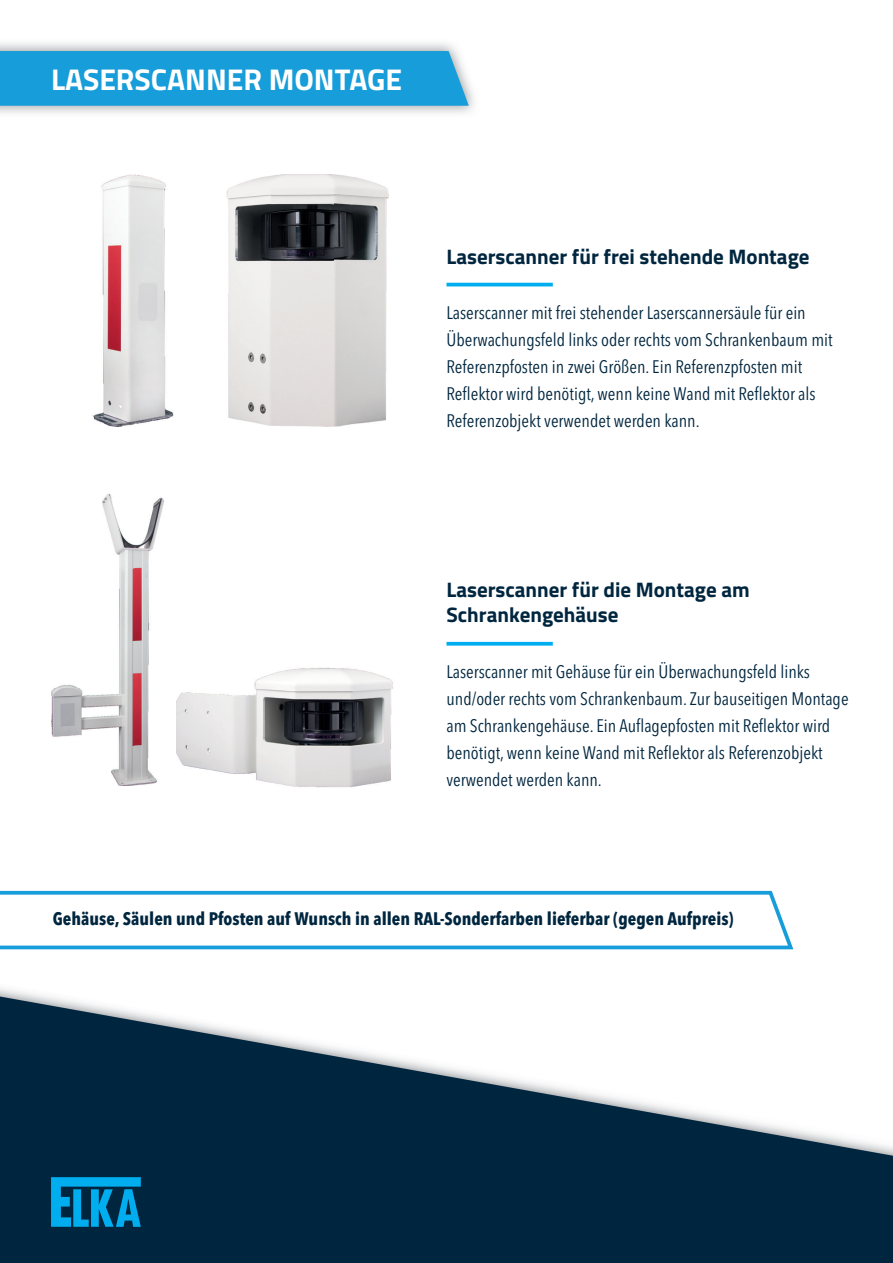
<style>
.page{position:relative;width:893px;height:1263px;background:#fff}
.page>*{position:absolute;margin:0;border:0;box-sizing:border-box;transform-origin:0 0}
.t1{font:700 30px "Titillium Web";color:#fff}
.t2{font:700 21px/25.2px "Titillium Web";color:#00263f}
.t3{font:condensed 18px/27px "Avenir Next LT Pro";color:#00263f}
.t4{font:700 condensed 18px "Avenir Next LT Pro";color:#00263f}
</style>
<div class="page">
<svg style="left:0;top:996px;width:893px;height:267px;fill:#00263f"></svg>
<svg style="left:51px;top:1177px;width:90px;height:50px;background:#007caf"></svg>
<hr style="left:446px;top:283px;width:107px;height:3px;background:#00aeef">
<img style="left:227px;top:174px;width:161px;height:253px">
<img style="left:92px;top:174px;width:82px;height:253px">
<img style="left:51px;top:494px;width:113px;height:292px">
<img style="left:176px;top:667px;width:217px;height:121px">
<svg style="left:446px;top:642px;width:107px;height:4px"></svg>
<div style="left:0;top:51px;width:469px;height:55px;background:#179dd9"></div>
<svg style="left:0;top:890px;width:794px;height:60px"></svg>
<h1 class="t1" style="left:51px;top:57px;width:353px">LASERSCANNER MONTAGE</h1>
<p class="t2" style="left:446px;top:243px;width:365px">Laserscanner für frei stehende Montage</p>
<p class="t3" style="left:446px;top:299px;width:388px">Laserscanner mit frei stehender Laserscannersäule für ein Überwachungsfeld links oder rechts vom Schrankenbaum mit Referenzpfosten in zwei Größen. Ein Referenzpfosten mit Reflektor wird benötigt, wenn keine Wand mit Reflektor als Referenzobjekt verwendet werden kann.</p>
<p class="t2" style="left:446px;top:576px;width:305px">Laserscanner für die Montage am<br>Schrankengehäuse</p>
<p class="t3" style="left:446px;top:658px;width:404px">Laserscanner mit Gehäuse für ein Überwachungsfeld links und/oder rechts vom Schrankenbaum. Zur bauseitigen Montage am Schrankengehäuse. Ein Auflagepfosten mit Reflektor wird benötigt, wenn keine Wand mit Reflektor als Referenzobjekt verwendet werden kann.</p>
<p class="t4" style="left:53px;top:908px;width:682px">Gehäuse, Säulen und Pfosten auf Wunsch in allen RAL-Sonderfarben lieferbar (gegen Aufpreis)</p>
</div>
